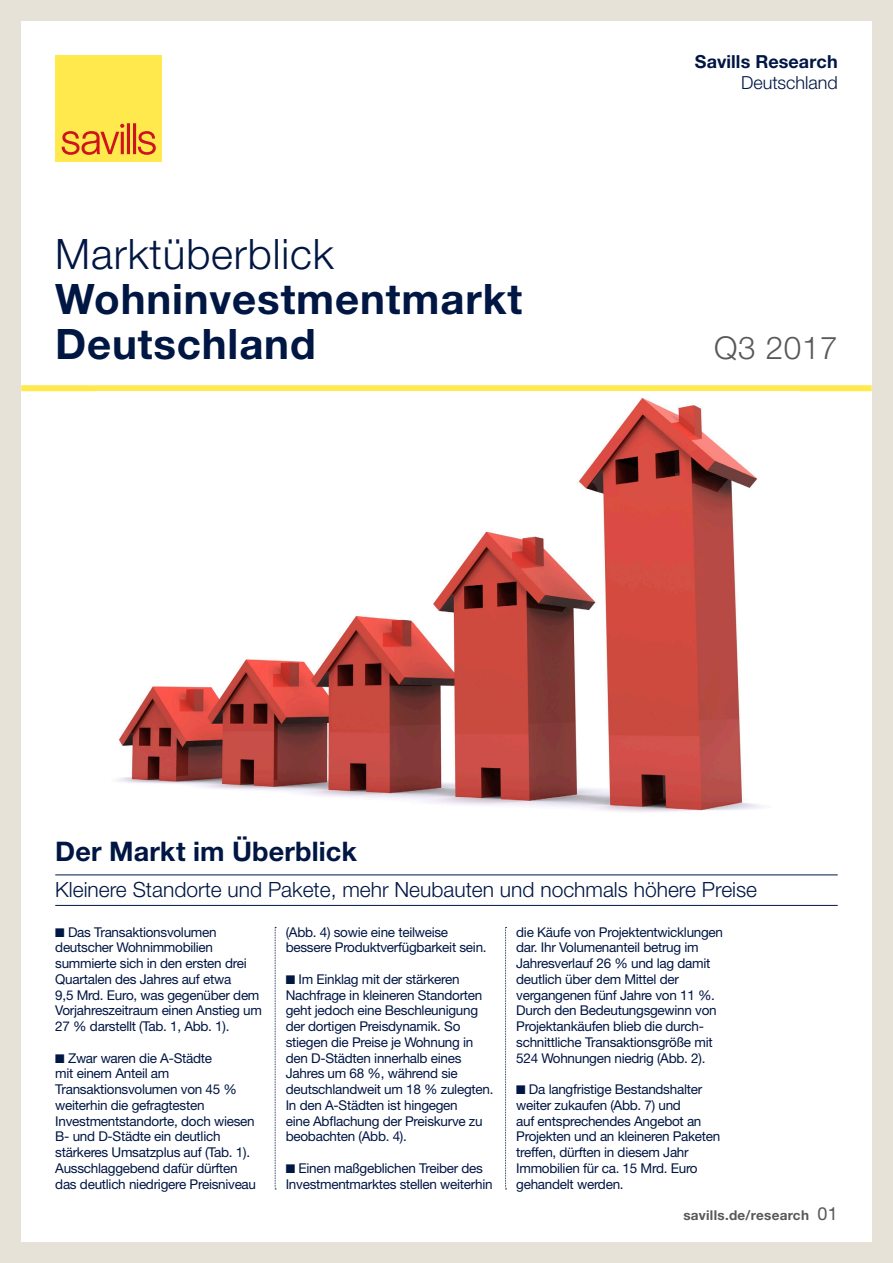
<style>
.page{position:relative;width:893px;height:1263px;background:#e6e2d7}
.page>*{position:absolute;margin:0;border:0;box-sizing:border-box;transform-origin:0 0}
.t1{font:700 42px/45px "Helvetica Neue LT Std";letter-spacing:.02em;color:#001643}
.t2{font:300 42px "Helvetica Neue LT Std";letter-spacing:.02em;color:#001643}
.t3{font:300 31.5px "Helvetica Neue LT Std";letter-spacing:.02em;color:#57585a}
.H_BoxoutHeadline{font:700 27px "Helvetica Neue LT Std";letter-spacing:.005em;color:#001643}
.H_BoxoutStrap{font:300 21px "Helvetica Neue LT Std";color:#001643}
.t4{font:700 18px "Helvetica Neue LT Std";letter-spacing:.005em;color:#001643}
.t5{font:300 18px "Helvetica Neue LT Std";color:#001643}
.H_Body{font:13.5px/15.8px "Helvetica Neue LT Std";letter-spacing:-.02em;color:#001643}
.t6{font:700 13.5px "Helvetica Neue LT Std";letter-spacing:.02em;color:#57585a}
.s1{font-weight:400;font-size:18px}
</style>
<div class="page">
<div style="left:21px;top:21px;width:851px;height:1221px;background:#fff"></div>
<div style="left:55px;top:55px;width:107px;height:107px;background:#ffe94d"></div>
<svg style="left:62px;top:123px;width:94px;height:32px"></svg>
<div style="left:21px;top:385px;width:851px;height:6px;background:#ffe94d"></div>
<hr style="left:55px;top:874px;width:783px;height:1px;background:#001643">
<hr style="left:55px;top:905px;width:783px;height:1px;background:#001643">
<svg style="left:275px;top:927px;width:1px;height:262px"></svg>
<svg style="left:505px;top:927px;width:2px;height:262px"></svg>
<img style="left:118px;top:398px;width:643px;height:414px">
<p class="t2" style="left:55px;top:229px;width:280px">Marktüberblick</p>
<p class="t1" style="left:55px;top:276px;width:468px">Wohninvestmentmarkt<br>Deutschland</p>
<p class="t4" style="left:695px;top:51px;width:144px">Savills Research</p>
<p class="t5" style="left:741px;top:72px;width:98px">Deutschland</p>
<p class="t3" style="left:714px;top:329px;width:125px">Q3 2017</p>
<p class="H_BoxoutHeadline" style="left:55px;top:835px;width:303px">Der Markt im Überblick</p>
<p class="H_BoxoutStrap" style="left:55px;top:876px;width:703px">Kleinere Standorte und Pakete, mehr Neubauten und nochmals höhere Preise</p>
<p class="H_Body" style="left:55px;top:924px;width:208px">■ Das Transaktionsvolumen deutscher Wohnimmobilien summierte sich in den ersten drei<br>Quartalen des Jahres auf etwa<br>9,5 Mrd. Euro, was gegenüber dem<br>Vorjahreszeitraum einen Anstieg um<br>27 % darstellt (Tab. 1, Abb. 1).</p>
<p class="H_Body" style="left:55px;top:1050px;width:202px">■ Zwar waren die A-Städte<br>mit einem Anteil am<br>Transaktionsvolumen von 45 % weiterhin die gefragtesten<br>Investmentstandorte, doch wiesen<br>B- und D-Städte ein deutlich stärkeres Umsatzplus auf (Tab. 1).<br>Ausschlaggebend dafür dürften das deutlich niedrigere Preisniveau</p>
<p class="H_Body" style="left:286px;top:924px;width:202px">(Abb. 4) sowie eine teilweise bessere Produktverfügbarkeit sein.</p>
<p class="H_Body" style="left:286px;top:971px;width:209px">■ Im Einklag mit der stärkeren<br>Nachfrage in kleineren Standorten geht jedoch eine Beschleunigung der dortigen Preisdynamik. So stiegen die Preise je Wohnung in den D-Städten innerhalb eines<br>Jahres um 68 %, während sie deutschlandweit um 18 % zulegten.<br>In den A-Städten ist hingegen<br>eine Abflachung der Preiskurve zu beobachten (Abb. 4).</p>
<p class="H_Body" style="left:286px;top:1160px;width:208px">■ Einen maßgeblichen Treiber des<br>Investmentmarktes stellen weiterhin</p>
<p class="H_Body" style="left:516px;top:924px;width:208px">die Käufe von Projektentwicklungen dar. Ihr Volumenanteil betrug im Jahresverlauf 26 % und lag damit deutlich über dem Mittel der vergangenen fünf Jahre von 11 %.<br>Durch den Bedeutungsgewinn von Projektankäufen blieb die durch&shy;schnittliche Transaktionsgröße mit 524 Wohnungen niedrig (Abb. 2).</p>
<p class="H_Body" style="left:516px;top:1081px;width:206px">■ Da langfristige Bestandshalter weiter zukaufen (Abb. 7) und<br>auf entsprechendes Angebot an<br>Projekten und an kleineren Paketen treffen, dürften in diesem Jahr<br>Immobilien für ca. 15 Mrd. Euro gehandelt werden.</p>
<p class="t6" style="left:683px;top:1207px;width:156px">savills.de/research <span class="s1">01</span></p>
</div>
